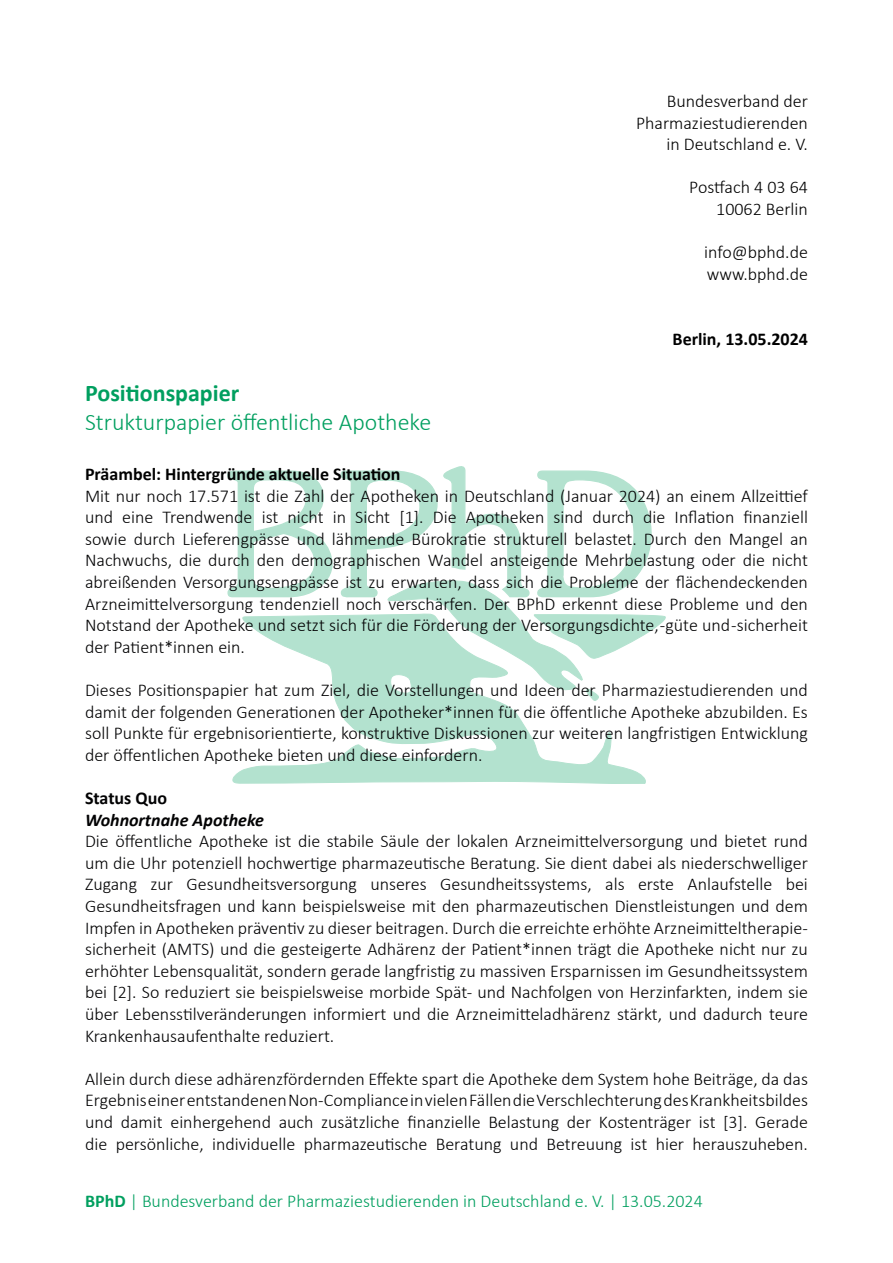
<style>
.page{position:relative;width:893px;height:1263px;background:#fff}
.page>*{position:absolute;margin:0;border:0;box-sizing:border-box;transform-origin:0 0}
.t1{font:300 24px "Calibri";color:#009f5f}
.t2{font:700 24px "Calibri";color:#009f5f}
.t3{font:300 18px/21.6px "Calibri";color:#020203;text-align:justify}
.t4{font:300 18px/21.6px "Calibri";color:#000;text-align:right}
.t5{font:300 18px "Calibri";color:#009f5f}
.t6{font:700 18px "Calibri";color:#000}
.t7{font:italic 700 18px "Calibri";color:#020203}
.t8{font:700 18px "Calibri";color:#020203}
.s1{font-weight:700}
</style>
<div class="page">
<svg style="left:232px;top:614px;width:414px;height:170px"></svg>
<svg style="left:227px;top:466px;width:425px;height:132px"></svg>
<svg style="left:387px;top:579px;width:279px;height:122px"></svg>
<p class="t4" style="left:636px;top:90px;width:173px">Bundesverband der<br>Pharmaziestudierenden in Deutschland e. V.</p>
<p class="t4" style="left:689px;top:176px;width:120px">Postfach 4 03 64<br>10062 Berlin</p>
<p class="t4" style="left:704px;top:241px;width:105px;text-align:left">info@bphd.de www.bphd.de</p>
<p class="t6" style="left:673px;top:326px;width:137px">Berlin, 13.05.2024</p>
<h1 class="t2" style="left:85px;top:376px;width:156px">Positionspapier</h1>
<h1 class="t1" style="left:85px;top:407px;width:348px">Strukturpapier öffentliche Apotheke</h1>
<p class="t6" style="left:85px;top:461px;width:317px">Präambel: Hintergründe aktuelle Situation</p>
<p class="t3" style="left:85px;top:485px;width:724px">Mit nur noch 17.571 ist die Zahl der Apotheken in Deutschland (Januar 2024) an einem Allzeittief und eine Trendwende ist nicht in Sicht [1]. Die Apotheken sind durch die Inflation finanziell sowie durch Lieferengpässe und lähmende Bürokratie strukturell belastet. Durch den Mangel an Nachwuchs, die durch den demographischen Wandel ansteigende Mehrbelastung oder die nicht abreißenden Versorgungsengpässe ist zu erwarten, dass sich die Probleme der flächendeckenden Arzneimittelversorgung tendenziell noch verschärfen. Der BPhD erkennt diese Probleme und den Notstand der Apotheke und setzt sich für die Förderung der Versorgungsdichte, -güte und -sicherheit der Patient*innen ein.</p>
<p class="t3" style="left:85px;top:679px;width:724px">Dieses Positionspapier hat zum Ziel, die Vorstellungen und Ideen der Pharmaziestudierenden und damit der folgenden Generationen der Apotheker*innen für die öffentliche Apotheke abzubilden. Es soll Punkte für ergebnisorientierte, konstruktive Diskussionen zur weiteren langfristigen Entwicklung der öffentlichen Apotheke bieten und diese einfordern.</p>
<p class="t8" style="left:85px;top:785px;width:84px">Status Quo</p>
<p class="t7" style="left:85px;top:807px;width:181px">Wohnortnahe Apotheke</p>
<p class="t3" style="left:85px;top:830px;width:724px">Die öffentliche Apotheke ist die stabile Säule der lokalen Arzneimittelversorgung und bietet rund um die Uhr potenziell hochwertige pharmazeutische Beratung. Sie dient dabei als niederschwelliger Zugang zur Gesundheitsversorgung unseres Gesundheitssystems, als erste Anlaufstelle bei Gesundheitsfragen und kann beispielsweise mit den pharmazeutischen Dienstleistungen und dem Impfen in Apotheken präventiv zu dieser beitragen. Durch die erreichte erhöhte Arzneimitteltherapie&shy;sicherheit (AMTS) und die gesteigerte Adhärenz der Patient*innen trägt die Apotheke nicht nur zu erhöhter Lebensqualität, sondern gerade langfristig zu massiven Ersparnissen im Gesundheitssystem bei [2]. So reduziert sie beispielsweise morbide Spät- und Nachfolgen von Herzinfarkten, indem sie über Lebensstilveränderungen informiert und die Arzneimitteladhärenz stärkt, und dadurch teure Krankenhausaufenthalte reduziert.</p>
<p class="t3" style="left:85px;top:1068px;width:724px">Allein durch diese adhärenzfördernden Effekte spart die Apotheke dem System hohe Beiträge, da das Ergebnis einer entstandenen Non-Compliance in vielen Fällen die Verschlechterung des Krankheitsbildes und damit einhergehend auch zusätzliche finanzielle Belastung der Kostenträger ist [3]. Gerade die persönliche, individuelle pharmazeutische Beratung und Betreuung ist hier herauszuheben.</p>
<p class="t5" style="left:85px;top:1190px;width:619px"><span class="s1">BPhD</span> | Bundesverband der Pharmaziestudierenden in Deutschland e. V. | 13.05.2024</p>
</div>
